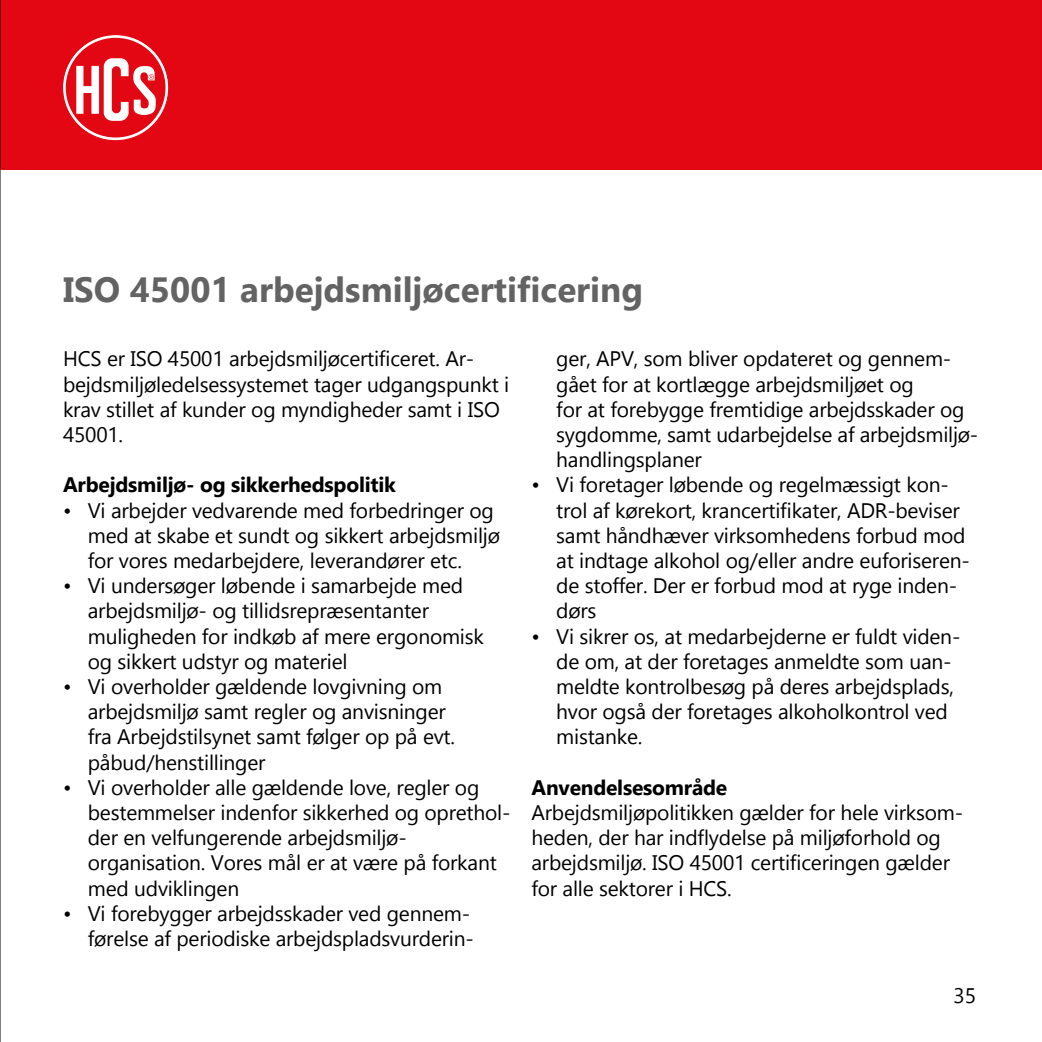
<style>
.page{position:relative;width:1042px;height:1042px;background:#fff}
.page>*{position:absolute;margin:0;border:0;box-sizing:border-box;transform-origin:0 0}
.t1{font:700 35px "Gadugi";color:#646363}
.t2{font:21px/25.2px "Gadugi";letter-spacing:-.01em;color:#000}
.t3{font:700 21px "Gadugi";letter-spacing:-.01em;color:#000}
</style>
<div class="page">
<div style="left:0;top:0;width:1042px;height:170px;background:#e30613"></div>
<svg style="left:63px;top:35px;width:106px;height:106px"></svg>
<hr style="left:0;top:0;width:1px;height:1042px;background:#000">
<h1 class="t1" style="left:63px;top:269px;width:581px">ISO 45001 arbejdsmiljøcertificering</h1>
<p class="t2" style="left:63px;top:346px;width:448px">HCS er ISO 45001 arbejdsmiljøcertificeret. Ar&shy;bejdsmiljøledelsessystemet tager udgangspunkt i krav stillet af kunder og myndigheder samt i ISO 45001.</p>
<p class="t3" style="left:63px;top:472px;width:334px">Arbejdsmiljø- og sikkerhedspolitik</p>
<p class="t2" style="left:88px;top:497px;width:414px;text-indent:-25px">• Vi arbejder vedvarende med forbedringer og med at skabe et sundt og sikkert arbejdsmiljø for vores medarbejdere, leverandører etc.</p>
<p class="t2" style="left:88px;top:573px;width:398px;text-indent:-25px">• Vi undersøger løbende i samarbejde med arbejdsmiljø- og tillidsrepræsentanter muligheden for indkøb af mere ergonomisk og sikkert udstyr og materiel</p>
<p class="t2" style="left:88px;top:674px;width:369px;text-indent:-25px">• Vi overholder gældende lovgivning om arbejdsmiljø samt regler og anvisninger fra Arbejdstilsynet samt følger op på evt. påbud/henstillinger</p>
<p class="t2" style="left:88px;top:775px;width:424px;text-indent:-25px">• Vi overholder alle gældende love, regler og bestemmelser indenfor sikkerhed og oprethol&shy;der en velfungerende arbejdsmiljø&shy;organisation. Vores mål er at være på forkant med udviklingen</p>
<p class="t2" style="left:63px;top:901px;width:412px;text-align:right">• Vi forebygger arbejdsskader ved gennem&shy;førelse af periodiske arbejdspladsvurderin-</p>
<p class="t2" style="left:556px;top:346px;width:423px">ger, APV, som bliver opdateret og gennem&shy;gået for at kortlægge arbejdsmiljøet og<br>for at forebygge fremtidige arbejdsskader og sygdomme, samt udarbejdelse af arbejdsmiljø&shy;handlingsplaner</p>
<p class="t2" style="left:556px;top:472px;width:415px;text-indent:-25px">• Vi foretager løbende og regelmæssigt kon&shy;trol af kørekort, krancertifikater, ADR-beviser samt håndhæver virksomhedens forbud mod at indtage alkohol og/eller andre euforiseren&shy;de stoffer. Der er forbud mod at ryge inden&shy;dørs</p>
<p class="t2" style="left:556px;top:623px;width:406px;text-indent:-25px">• Vi sikrer os, at medarbejderne er fuldt viden&shy;de om, at der foretages anmeldte som uan&shy;meldte kontrolbesøg på deres arbejdsplads, hvor også der foretages alkoholkontrol ved mistanke.</p>
<p class="t3" style="left:531px;top:775px;width:197px">Anvendelsesområde</p>
<p class="t2" style="left:531px;top:800px;width:433px">Arbejdsmiljøpolitikken gælder for hele virksom&shy;heden, der har indflydelse på miljøforhold og arbejdsmiljø. ISO 45001 certificeringen gælder for alle sektorer i HCS.</p>
<p class="t2" style="left:953px;top:982px;width:24px">35</p>
</div>
